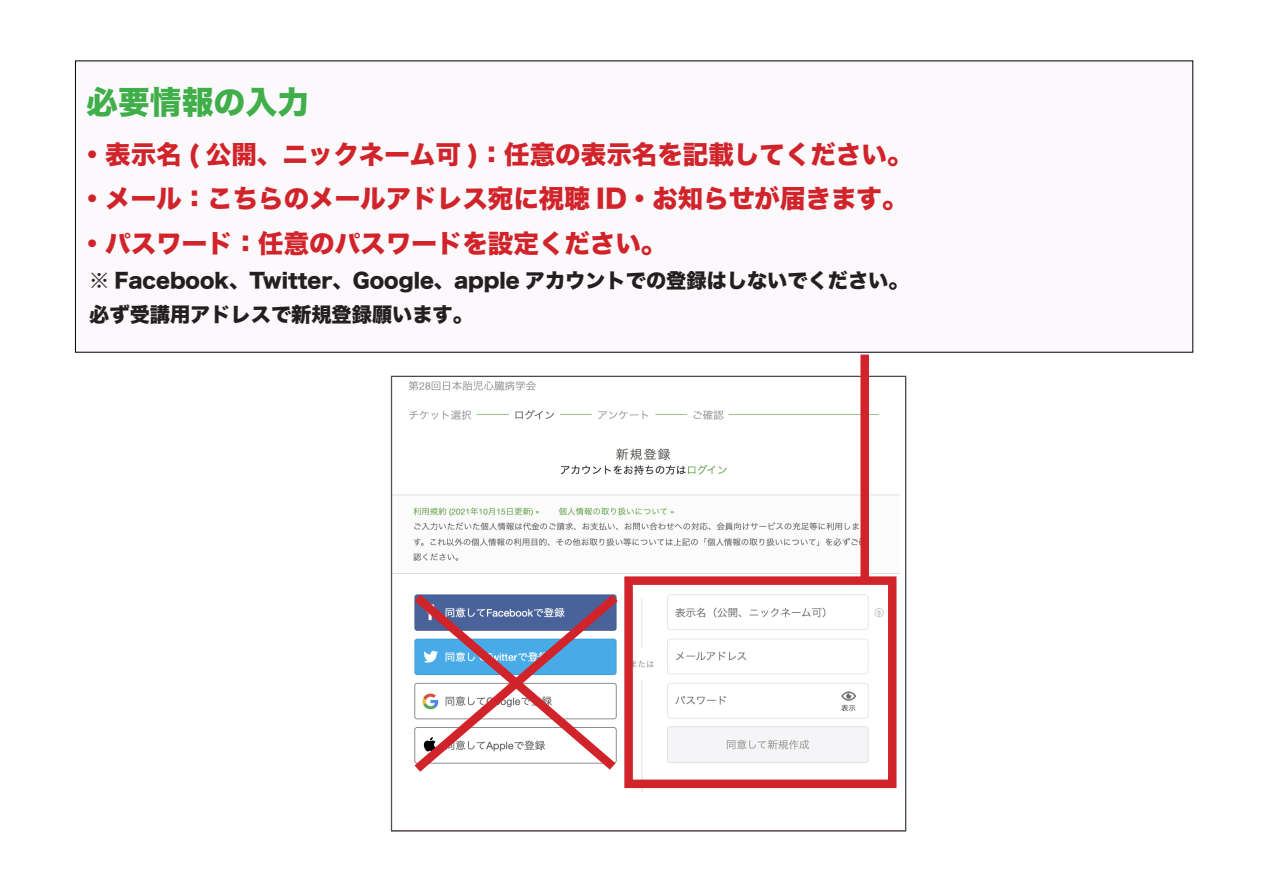
<style>
.page{position:relative;width:1263px;height:893px;background:#fff}
.page>*{position:absolute;margin:0;border:0;box-sizing:border-box;transform-origin:0 0}
.t1{font:31.95px "Hira Kaku Std N W8";color:#40ae49}
.t2{font:25.5px/44.7px "Hira Kaku Std N W8";color:#d1232a}
.t3{font:20.25px/34px "Hira Kaku Std W8";color:#231f20}
</style>
<div class="page">
<svg style="left:391px;top:376px;width:509px;height:455px"></svg>
<div style="left:624px;top:576px;width:272px;height:212px;border:9px solid #d1232a"></div>
<div style="left:75px;top:61px;width:1118px;height:291px;background:#fbf9fc"></div>
<div style="left:860px;top:355px;width:9px;height:223px;background:#d1232a"></div>
<svg style="left:405px;top:586px;width:222px;height:195px"></svg>
<p class="t1" style="left:86px;top:84px;width:225px">必要情報の入力</p>
<p class="t2" style="left:80px;top:133px;width:834px">・表示名 ( 公開、ニックネーム可 ：) 任意の表示名を記載してください。・メール：こちらのメールアドレス宛に視聴 ID・お知らせが届きます。・パスワード：任意のパスワードを設定ください。</p>
<p class="t3" style="left:89px;top:264px;width:821px">※ Facebook、Twitter、Google、apple アカウントでの登録はしないでください。必ず受講用アドレスで新規登録願います。</p>
</div>
